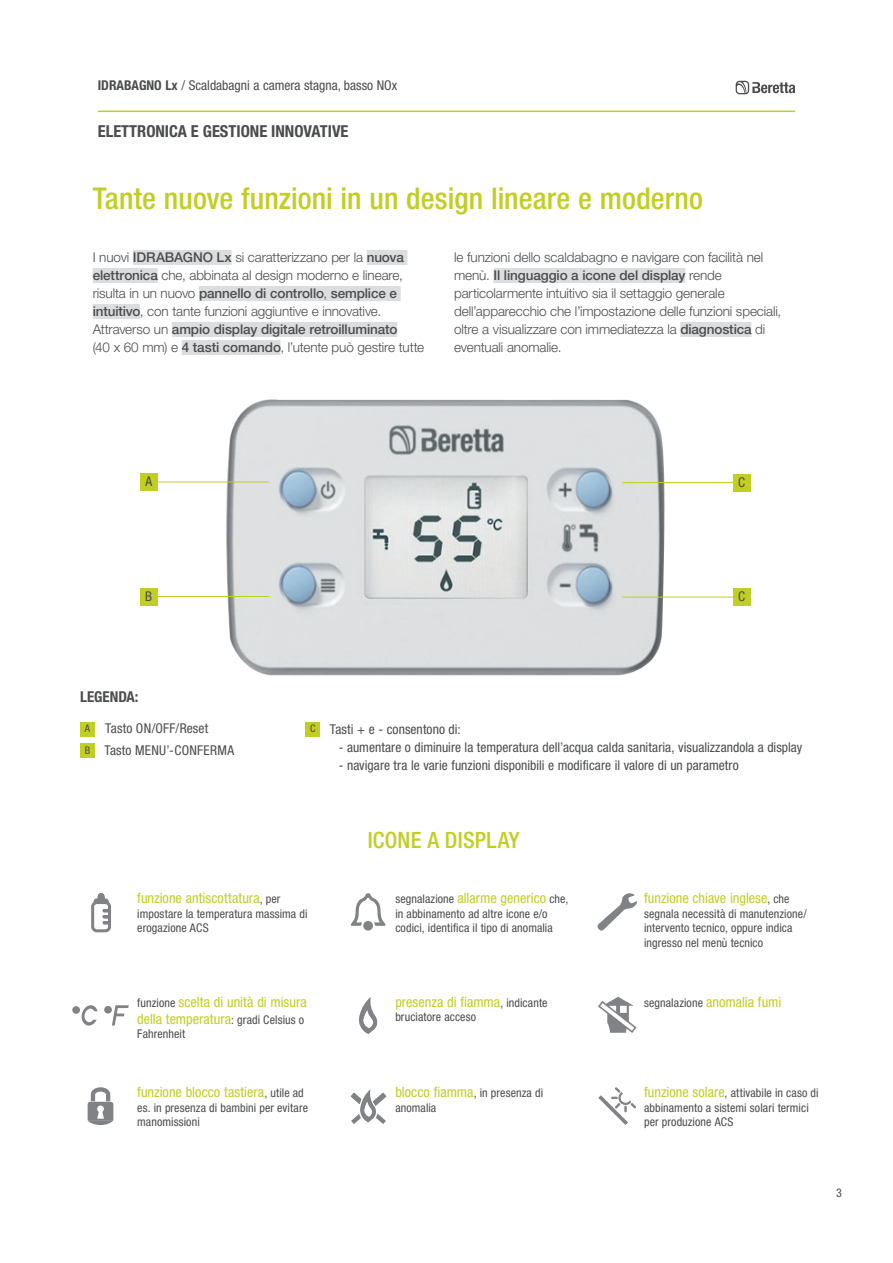
<style>
.page{position:relative;width:893px;height:1263px;background:#fff}
.page>*{position:absolute;margin:0;border:0;box-sizing:border-box;transform-origin:0 0}
.t1{font:500 condensed 30px "Helvetica Neue LT Std";letter-spacing:.005em;color:#c1ce23}
.t2{font:500 condensed 22.5px "Helvetica Neue LT Std";letter-spacing:.01em;color:#c1ce23}
.t3{font:700 condensed 16.5px "Helvetica Neue LT Std";color:#4b4c4d}
.t4{font:700 condensed 15px "Helvetica Neue LT Std";color:#4b4c4d}
.t5{font:condensed 14.25px/17.1px "Helvetica Neue LT Std";color:#c1ce23}
.t6{font:300 13.5px/18px "Helvetica Neue LT Std";letter-spacing:-.01em;color:#4b4c4d}
.t7{font:condensed 13.5px "Helvetica Neue LT Std";letter-spacing:.005em;color:#4b4c4d}
.t8{font:condensed 12px/14.4px "Helvetica Neue LT Std";letter-spacing:.01em;color:#4b4c4d}
.t9{font:condensed 10.5px "Helvetica Neue LT Std";color:#4b4c4d}
.s1{font-weight:700}
.s2{font-weight:500}
.s3{font-size:10.5px}
.s4{font-size:12px;color:#4b4c4d}
.s5{font-size:14.25px;color:#c1ce23}
</style>
<div class="page">
<hr style="left:98px;top:111px;width:697px;height:1px;background:#c1ce23">
<svg style="left:736px;top:81px;width:59px;height:13px"></svg>
<div style="left:133px;top:250px;width:99px;height:15px;background:#dcdddf"></div>
<div style="left:367px;top:250px;width:40px;height:15px;background:#dcdddf"></div>
<div style="left:93px;top:268px;width:65px;height:15px;background:#dcdddf"></div>
<div style="left:199px;top:286px;width:202px;height:15px;background:#dcdddf"></div>
<div style="left:93px;top:304px;width:47px;height:15px;background:#dcdddf"></div>
<div style="left:172px;top:322px;width:225px;height:15px;background:#dcdddf"></div>
<div style="left:182px;top:340px;width:98px;height:15px;background:#dcdddf"></div>
<div style="left:494px;top:268px;width:191px;height:15px;background:#dcdddf"></div>
<div style="left:680px;top:322px;width:71px;height:15px;background:#dcdddf"></div>
<img style="left:220px;top:399px;width:453px;height:277px">
<hr style="left:157px;top:481px;width:112px;height:1px;background:#c1ce23">
<hr style="left:157px;top:596px;width:112px;height:1px;background:#c1ce23">
<hr style="left:622px;top:597px;width:114px;height:1px;background:#c1ce23">
<hr style="left:622px;top:482px;width:114px;height:1px;background:#c1ce23">
<div style="left:140px;top:473px;width:17px;height:17px;background:#c1ce23"></div>
<div style="left:140px;top:588px;width:17px;height:17px;background:#c1ce23"></div>
<div style="left:733px;top:589px;width:17px;height:17px;background:#c1ce23"></div>
<div style="left:733px;top:474px;width:17px;height:17px;background:#c1ce23"></div>
<div style="left:80px;top:743px;width:15px;height:15px;background:#c1ce23"></div>
<div style="left:80px;top:722px;width:15px;height:14px;background:#c1ce23"></div>
<div style="left:306px;top:722px;width:14px;height:14px;background:#c1ce23"></div>
<svg style="left:88px;top:1087px;width:25px;height:38px"></svg>
<svg style="left:81px;top:1005px;width:17px;height:20px"></svg>
<div style="left:72px;top:1006px;width:8px;height:8px;background:#808285;border-radius:50%"></div>
<div style="left:104px;top:1006px;width:8px;height:7px;background:#808285;border-radius:50%"></div>
<svg style="left:112px;top:1005px;width:17px;height:20px"></svg>
<svg style="left:351px;top:893px;width:34px;height:33px"></svg>
<div style="left:363px;top:921px;width:10px;height:9px;background:#808285;border-radius:50%"></div>
<svg style="left:359px;top:997px;width:19px;height:37px"></svg>
<svg style="left:350px;top:1089px;width:37px;height:35px"></svg>
<svg style="left:597px;top:893px;width:40px;height:38px"></svg>
<svg style="left:598px;top:997px;width:39px;height:36px"></svg>
<svg style="left:598px;top:1087px;width:38px;height:38px"></svg>
<div style="left:91px;top:901px;width:20px;height:31px;border:3px solid #808285;border-radius:4px"></div>
<div style="left:94px;top:899px;width:14px;height:5px;background:#808285;border:2px solid #808285;border-radius:2px"></div>
<div style="left:94px;top:899px;width:14px;height:5px;border:1px solid #808285;border-radius:2px"></div>
<svg style="left:97px;top:893px;width:13px;height:31px"></svg>
<p class="t7" style="left:98px;top:78px;width:301px"><span class="s1">IDRABAGNO Lx</span> / Scaldabagni a camera stagna, basso NOx</p>
<p class="t3" style="left:98px;top:121px;width:252px">ELETTRONICA E GESTIONE INNOVATIVE</p>
<h1 class="t1" style="left:93px;top:180px;width:612px">Tante nuove funzioni in un design lineare e moderno</h1>
<p class="t6" style="left:93px;top:248px;width:333px">I nuovi <span class="s2">IDRABAGNO Lx</span> si caratterizzano per la <span class="s2">nuova elettronica</span> che, abbinata al design moderno e lineare, risulta in un nuovo <span class="s2">pannello di controllo</span>, <span class="s2">semplice e intuitivo</span>, con tante funzioni aggiuntive e innovative.<br>Attraverso un <span class="s2">ampio display digitale retroilluminato<br></span>(40 x 60 mm) e <span class="s2">4 tasti comando</span>, l’utente può gestire tutte</p>
<p class="t6" style="left:454px;top:248px;width:329px">le funzioni dello scaldabagno e navigare con facilità nel menù. <span class="s2">Il linguaggio a icone del display</span> rende particolarmente intuitivo sia il settaggio generale dell’apparecchio che l’impostazione delle funzioni speciali, oltre a visualizzare con immediatezza la <span class="s2">diagnostica</span> di eventuali anomalie.</p>
<p class="t7" style="left:145px;top:474px;width:8px">A</p>
<p class="t7" style="left:738px;top:474px;width:9px">C</p>
<p class="t7" style="left:145px;top:588px;width:9px">B</p>
<p class="t7" style="left:738px;top:589px;width:9px">C</p>
<p class="t4" style="left:80px;top:688px;width:60px">LEGENDA:</p>
<p class="t7" style="left:85px;top:721px;width:125px"><span class="s3">A</span> Tasto ON/OFF/Reset</p>
<p class="t7" style="left:330px;top:722px;width:132px">Tasti + e - consentono di:</p>
<p class="t7" style="left:339px;top:739px;width:465px">- aumentare o diminuire la temperatura dell’acqua calda sanitaria, visualizzandola a display</p>
<p class="t7" style="left:339px;top:757px;width:401px">- navigare tra le varie funzioni disponibili e modificare il valore di un parametro</p>
<p class="t9" style="left:310px;top:723px;width:7px">C</p>
<p class="t7" style="left:85px;top:743px;width:151px"><span class="s3">B</span> Tasto MENU’-CONFERMA</p>
<p class="t5" style="left:137px;top:890px;width:145px">funzione antiscottatura<span class="s4">, per</span></p>
<p class="t8" style="left:137px;top:906px;width:172px">impostare la temperatura massima di erogazione ACS</p>
<p class="t5" style="left:137px;top:993px;width:171px"><span class="s4">funzione</span> scelta di unità di misura della temperatura<span class="s4">: gradi Celsius o</span></p>
<p class="t8" style="left:137px;top:1027px;width:50px">Fahrenheit</p>
<p class="t5" style="left:137px;top:1084px;width:168px">funzione blocco tastiera<span class="s4">, utile ad</span></p>
<p class="t8" style="left:137px;top:1100px;width:172px">es. in presenza di bambini per evitare manomissioni</p>
<h2 class="t2" style="left:367px;top:827px;width:154px">ICONE A DISPLAY</h2>
<p class="t8" style="left:395px;top:892px;width:174px">segnalazione <span class="s5">allarme generico</span> che, in abbinamento ad altre icone e/o codici, identifica il tipo di anomalia</p>
<p class="t5" style="left:644px;top:890px;width:147px">funzione chiave inglese<span class="s4">, che</span></p>
<p class="t8" style="left:644px;top:906px;width:164px">segnala necessità di manutenzione/ intervento tecnico, oppure indica ingresso nel menù tecnico</p>
<p class="t5" style="left:395px;top:993px;width:154px">presenza di fiamma<span class="s4">, indicante</span></p>
<p class="t8" style="left:395px;top:1010px;width:82px">bruciatore acceso</p>
<p class="t8" style="left:644px;top:995px;width:139px">segnalazione <span class="s5">anomalia fumi</span></p>
<p class="t8" style="left:395px;top:1086px;width:149px"><span class="s5">blocco fiamma</span>, in presenza di anomalia</p>
<p class="t8" style="left:644px;top:1086px;width:176px"><span class="s5">funzione solare</span>, attivabile in caso di abbinamento a sistemi solari termici per produzione ACS</p>
<p class="t8" style="left:836px;top:1185px;width:7px">3</p>
</div>
